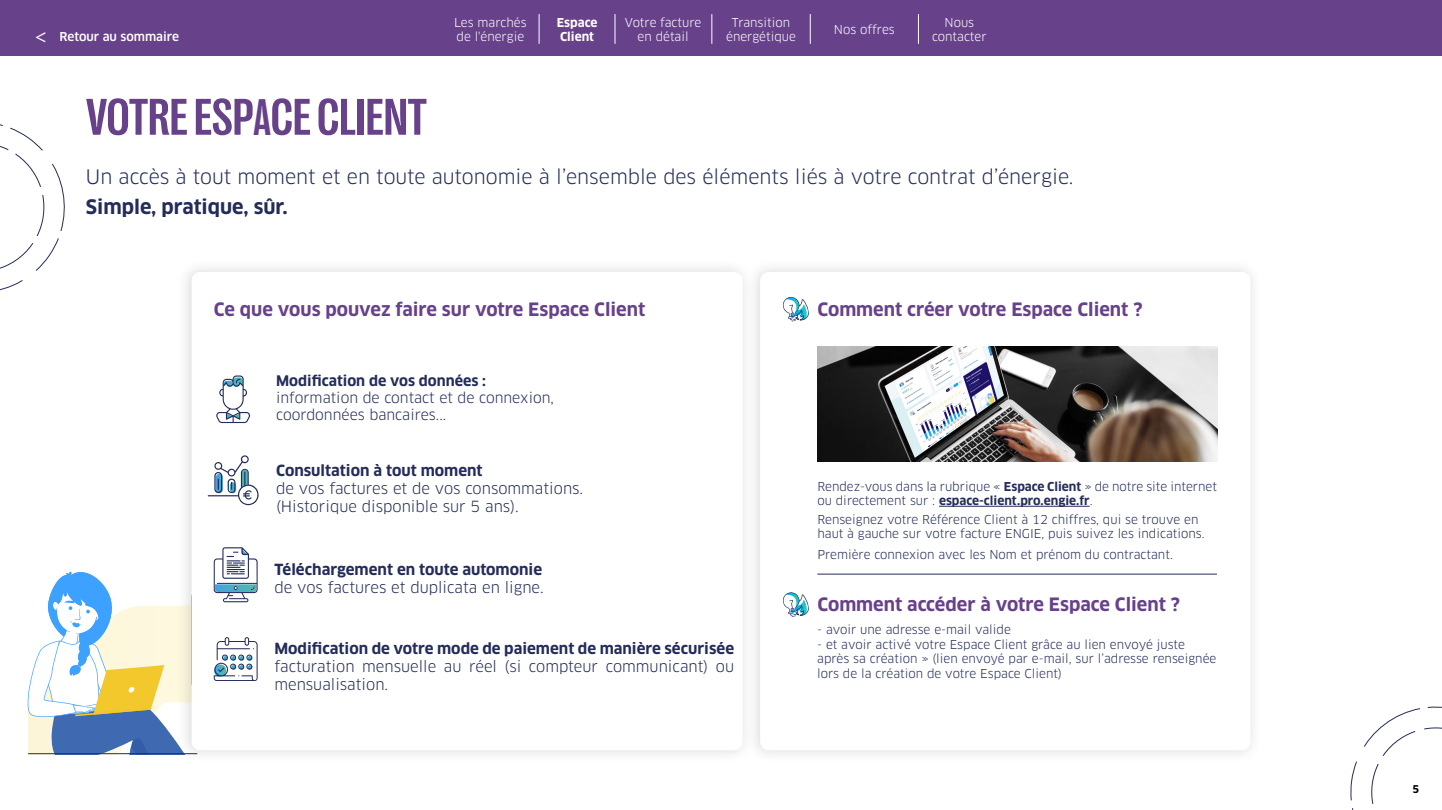
<style>
.page{position:relative;width:1442px;height:810px;background:#fff}
.page>*{position:absolute;margin:0;border:0;box-sizing:border-box;transform-origin:0 0}
.t1{font:700 condensed 52.5px "Right Grotesk";color:#68418b}
.t2{font:22.5px "Clan Pro";color:#fff}
.t3{font:19.5px "Clan Pro";color:#242c59}
.t4{font:700 19.5px "Clan Pro";color:#242c59}
.t5{font:700 18px "Clan Pro";color:#68418b}
.t6{font:15px/18px "Clan Pro";color:#242c59}
.t7{font:700 15px "Clan Pro";color:#242c59}
.t8{font:14.25px "Clan Pro";color:#242c59}
.t9{font:700 14.25px "Clan Pro";color:#242c59}
.t10{font:12px/14.4px "Clan Pro";color:#242c59}
.t11{font:12px/14.4px "Clan Pro";color:#fff;text-align:center}
.t12{font:500 12px "Clan Pro";color:#fff}
.t13{font:700 12px "Clan Pro";color:#fff}
.t14{font:700 10.5px "Clan Pro";color:#000}
.s1{font-weight:700}
</style>
<div class="page">
<svg style="left:1350px;top:706px;width:91px;height:104px"></svg>
<div style="left:0;top:0;width:1441px;height:55px;background:#68418b"></div>
<svg style="left:0;top:124px;width:65px;height:167px"></svg>
<hr style="left:614px;top:14px;width:1px;height:30px;background:#fff">
<hr style="left:711px;top:14px;width:1px;height:30px;background:#fff">
<hr style="left:539px;top:14px;width:1px;height:30px;background:#fff">
<hr style="left:810px;top:14px;width:1px;height:30px;background:#fff">
<hr style="left:918px;top:14px;width:1px;height:30px;background:#fff">
<div style="left:175px;top:258px;width:579px;height:507px;background:#f8f8f8"></div>
<div style="left:192px;top:272px;width:550px;height:478px;background:#fff;border-radius:9px"></div>
<div style="left:744px;top:258px;width:518px;height:507px;background:#f7f7f7"></div>
<div style="left:760px;top:272px;width:490px;height:478px;background:#fff;border-radius:9px"></div>
<hr style="left:939px;top:506px;width:150px;height:1px;background:#242c59">
<svg style="left:216px;top:376px;width:34px;height:47px"></svg>
<svg style="left:208px;top:455px;width:50px;height:50px"></svg>
<svg style="left:28px;top:547px;width:230px;height:207px"></svg>
<hr style="left:817px;top:574px;width:400px;height:1px;background:#242c59">
<img style="left:817px;top:346px;width:400px;height:115px">
<svg style="left:783px;top:297px;width:26px;height:24px"></svg>
<svg style="left:783px;top:592px;width:26px;height:25px"></svg>
<h2 class="t2" style="left:34px;top:24px;width:15px">&lt;</h2>
<p class="t11" style="left:454px;top:15px;width:74px;text-align:left">Les marchés de l'énergie</p>
<p class="t11" style="left:726px;top:15px;width:71px">Transition énergétique</p>
<p class="t11" style="left:834px;top:22px;width:62px">Nos offres</p>
<p class="t11" style="left:932px;top:15px;width:56px">Nous contacter</p>
<p class="t11" style="left:625px;top:15px;width:78px">Votre facture en détail</p>
<p class="t13" style="left:556px;top:15px;width:42px">Espace</p>
<p class="t12" style="left:60px;top:30px;width:121px">Retour au sommaire</p>
<p class="t13" style="left:560px;top:30px;width:36px">Client</p>
<p class="t1" style="left:86px;top:90px;width:342px">VOTRE ESPACE CLIENT</p>
<p class="t3" style="left:86px;top:165px;width:989px">Un accès à tout moment et en toute autonomie à l’ensemble des éléments liés à votre contrat d’énergie.</p>
<p class="t4" style="left:86px;top:195px;width:203px">Simple, pratique, sûr.</p>
<p class="t5" style="left:214px;top:299px;width:433px">Ce que vous pouvez faire sur votre Espace Client</p>
<p class="t9" style="left:276px;top:372px;width:211px">Modification de vos données :</p>
<p class="t8" style="left:276px;top:389px;width:279px">information de contact et de connexion,</p>
<p class="t8" style="left:276px;top:406px;width:172px">coordonnées bancaires...</p>
<p class="t7" style="left:276px;top:462px;width:208px">Consultation à tout moment</p>
<p class="t6" style="left:276px;top:480px;width:309px">de vos factures et de vos consommations.</p>
<p class="t6" style="left:276px;top:498px;width:244px">(Historique disponible sur 5 ans).</p>
<p class="t7" style="left:274px;top:560px;width:269px">Téléchargement en toute automonie</p>
<p class="t6" style="left:274px;top:578px;width:271px">de vos factures et duplicata en ligne.</p>
<p class="t7" style="left:274px;top:640px;width:461px">Modification de votre mode de paiement de manière sécurisée</p>
<p class="t6" style="left:274px;top:657px;width:461px">facturation mensuelle au réel (si compteur communicant) ou mensualisation.</p>
<p class="t5" style="left:817px;top:299px;width:326px">Comment créer votre Espace Client ?</p>
<p class="t10" style="left:817px;top:479px;width:401px">Rendez-vous dans la rubrique « <span class="s1">Espace Client</span> » de notre site internet ou directement sur : <span class="s1">espace-client.pro.engie.fr</span>.</p>
<p class="t10" style="left:817px;top:512px;width:389px">Renseignez votre Référence Client à 12 chiffres, qui se trouve en haut à gauche sur votre facture ENGIE, puis suivez les indications.</p>
<p class="t10" style="left:817px;top:548px;width:357px">Première connexion avec les Nom et prénom du contractant.</p>
<p class="t5" style="left:817px;top:594px;width:364px">Comment accéder à votre Espace Client ?</p>
<p class="t10" style="left:817px;top:623px;width:195px">- avoir une adresse e-mail valide</p>
<p class="t10" style="left:817px;top:637px;width:401px">- et avoir activé votre Espace Client grâce au lien envoyé juste après sa création » (lien envoyé par e-mail, sur l’adresse renseignée lors de la création de votre Espace Client)</p>
<p class="t14" style="left:1412px;top:783px;width:8px">5</p>
</div>
